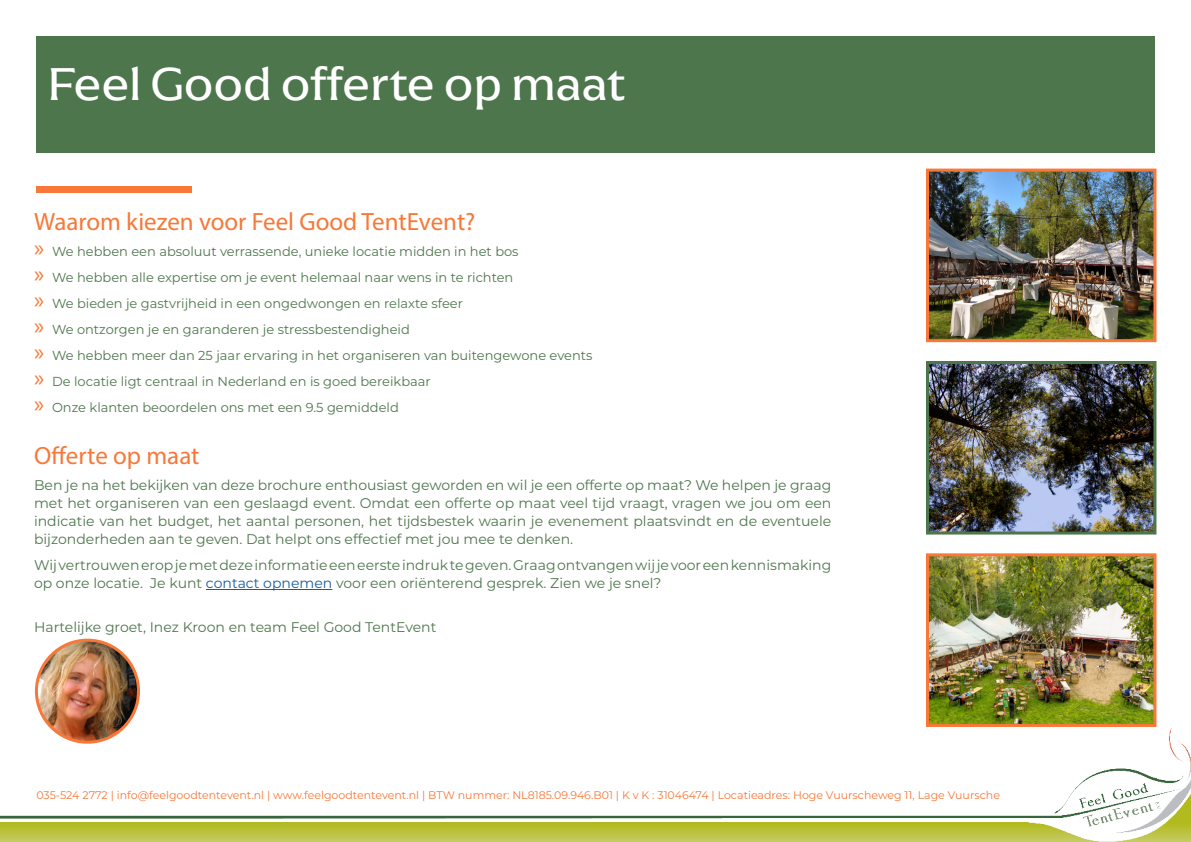
<style>
.page{position:relative;width:1191px;height:842px;background:#fff}
.page>*{position:absolute;margin:0;border:0;box-sizing:border-box;transform-origin:0 0}
.Title_-_60pt{font:48px "Arpona";color:#fff}
.Body_Text{font:25px "Myriad Pro";color:#f77838}
.Body_Text-2{font:14px/18px "Montserrat";color:#4e764d;text-align:justify}
.t1{font:13px "Montserrat";color:#4e764d}
.Body_Text-3{font:11px "Montserrat";color:#f77838}
.s1{font-family:"Myriad Pro";font-size:24px;color:#f77838}
.s2{color:#175d9e}
</style>
<div class="page">
<div style="left:36px;top:36px;width:1119px;height:116px;background:#4e764d"></div>
<div style="left:36px;top:186px;width:156px;height:7px;background:#f77838"></div>
<hr style="left:206px;top:589px;width:126px;height:1px;background:#175d9e">
<img style="left:0;top:725px;width:1190px;height:117px">
<img style="left:930px;top:173px;width:222px;height:165px">
<div style="left:926px;top:169px;width:230px;height:173px;border:3px solid #f77838"></div>
<img style="left:930px;top:557px;width:222px;height:166px">
<div style="left:926px;top:553px;width:230px;height:174px;border:3px solid #f77838"></div>
<img style="left:930px;top:365px;width:222px;height:165px">
<div style="left:926px;top:361px;width:230px;height:173px;border:3px solid #4e764d"></div>
<img style="left:36px;top:640px;width:102px;height:102px;border-radius:51px">
<div style="left:35px;top:639px;width:105px;height:105px;border:3px solid #f77838;border-radius:50%"></div>
<p class="Title_-_60pt" style="left:48px;top:54px;width:579px">Feel Good offerte op maat</p>
<p class="Body_Text" style="left:34px;top:206px;width:443px">Waarom kiezen voor Feel Good TentEvent?</p>
<p class="t1" style="left:34px;top:242px;width:486px"><span class="s1">»</span> We hebben een absoluut verrassende, unieke locatie midden in het bos</p>
<p class="t1" style="left:34px;top:268px;width:481px"><span class="s1">»</span> We hebben alle expertise om je event helemaal naar wens in te richten</p>
<p class="t1" style="left:34px;top:294px;width:430px"><span class="s1">»</span> We bieden je gastvrijheid in een ongedwongen en relaxte sfeer</p>
<p class="t1" style="left:34px;top:320px;width:377px"><span class="s1">»</span> We ontzorgen je en garanderen je stressbestendigheid</p>
<p class="t1" style="left:34px;top:346px;width:560px"><span class="s1">»</span> We hebben meer dan 25 jaar ervaring in het organiseren van buitengewone events</p>
<p class="t1" style="left:34px;top:372px;width:398px"><span class="s1">»</span> De locatie ligt centraal in Nederland en is goed bereikbaar</p>
<p class="t1" style="left:34px;top:398px;width:366px"><span class="s1">»</span> Onze klanten beoordelen ons met een 9.5 gemiddeld</p>
<p class="Body_Text" style="left:34px;top:440px;width:167px">Offerte op maat</p>
<p class="Body_Text-2" style="left:34px;top:476px;width:799px">Ben je na het bekijken van deze brochure enthousiast geworden en wil je een offerte op maat? We helpen je graag met het organiseren van een geslaagd event. Omdat een offerte op maat veel tijd vraagt, vragen we jou om een indicatie van het budget, het aantal personen, het tijdsbestek waarin je evenement plaatsvindt en de eventuele bijzonderheden aan te geven. Dat helpt ons effectief met jou mee te denken.</p>
<p class="Body_Text-2" style="left:34px;top:556px;width:798px">Wij vertrouwen erop je met deze informatie een eerste indruk te geven. Graag ontvangen wij je voor een kennismaking op onze locatie. Je kunt <span class="s2">contact opnemen</span> voor een oriënterend gesprek. Zien we je snel?</p>
<p class="Body_Text-2" style="left:34px;top:618px;width:404px">Hartelijke groet, Inez Kroon en team Feel Good TentEvent</p>
<p class="Body_Text-3" style="left:36px;top:787px;width:965px">035-524 2772 | info@feelgoodtentevent.nl | www.feelgoodtentevent.nl | BTW nummer: NL8185.09.946.B01 | K v K : 31046474 | Locatieadres: Hoge Vuurscheweg 11, Lage Vuursche</p>
</div>
